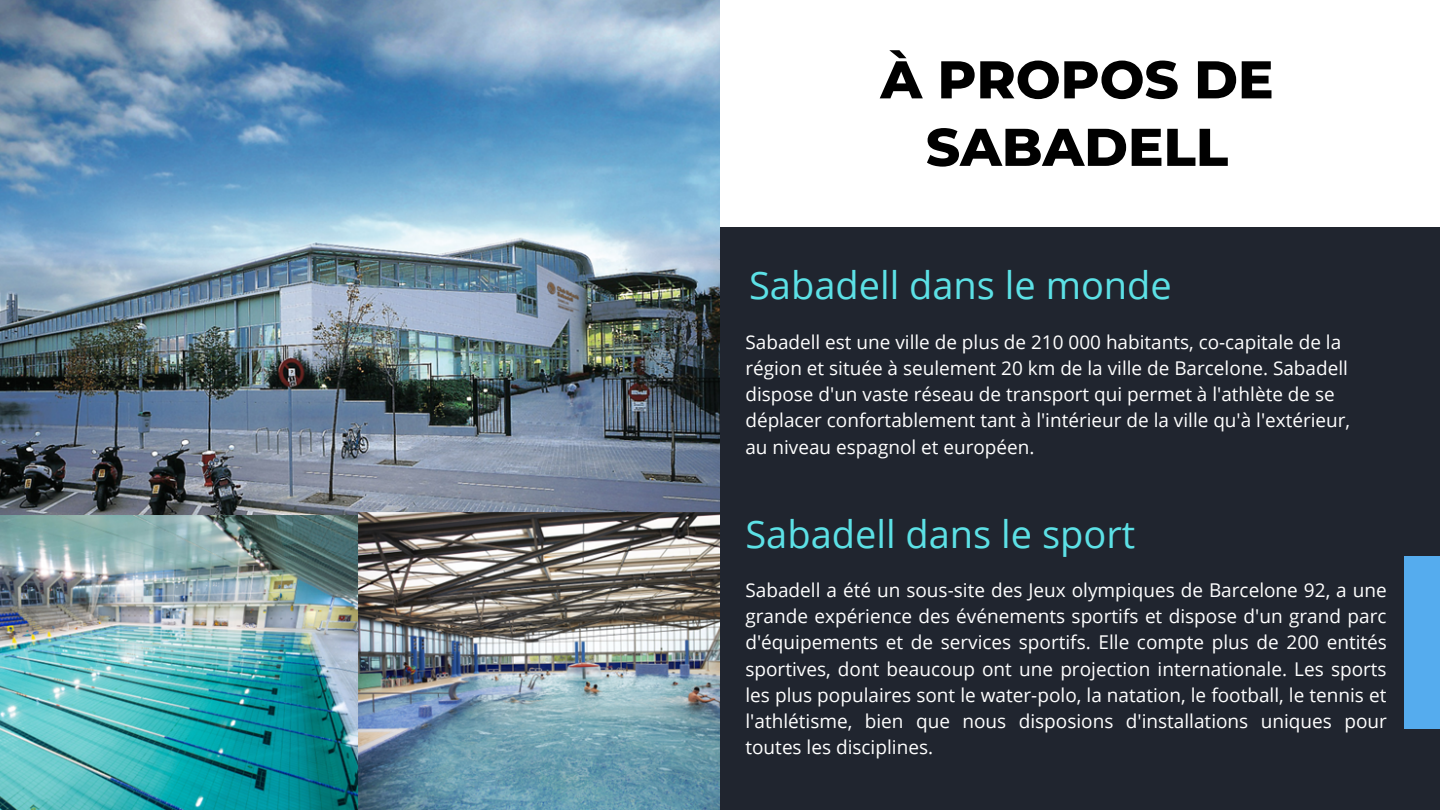
<style>
.page{position:relative;width:1440px;height:810px;background:#fff}
.page>*{position:absolute;margin:0;border:0;box-sizing:border-box;transform-origin:0 0}
.t1{font:800 53px/67.5px "Montserrat";color:#000;text-align:center}
.t2{font:38px "Open Sans";color:#5ce1e6}
.t3{font:19px/26.2px "Open Sans";color:#fff}
</style>
<div class="page">
<div style="left:0;top:227px;width:1440px;height:583px;background:#20252f"></div>
<div style="left:1404px;top:556px;width:36px;height:173px;background:#55acee"></div>
<img style="left:0;top:0;width:720px;height:810px">
<h1 class="t1" style="left:880px;top:46px;width:395px">À PROPOS DE<br>SABADELL</h1>
<h2 class="t2" style="left:749px;top:258px;width:424px">Sabadell dans le monde</h2>
<p class="t3" style="left:745px;top:328px;width:606px">Sabadell est une ville de plus de 210 000 habitants, co-capitale de la région et située à seulement 20 km de la ville de Barcelone. Sabadell dispose d'un vaste réseau de transport qui permet à l'athlète de se déplacer confortablement tant à l'intérieur de la ville qu'à l'extérieur, au niveau espagnol et européen.</p>
<h2 class="t2" style="left:745px;top:507px;width:391px">Sabadell dans le sport</h2>
<p class="t3" style="left:745px;top:576px;width:643px;text-align:justify">Sabadell a été un sous-site des Jeux olympiques de Barcelone 92, a une grande expérience des événements sportifs et dispose d'un grand parc d'équipements et de services sportifs. Elle compte plus de 200 entités sportives, dont beaucoup ont une projection internationale. Les sports les plus populaires sont le water-polo, la natation, le football, le tennis et l'athlétisme, bien que nous disposions d'installations uniques pour toutes les disciplines.</p>
</div>
